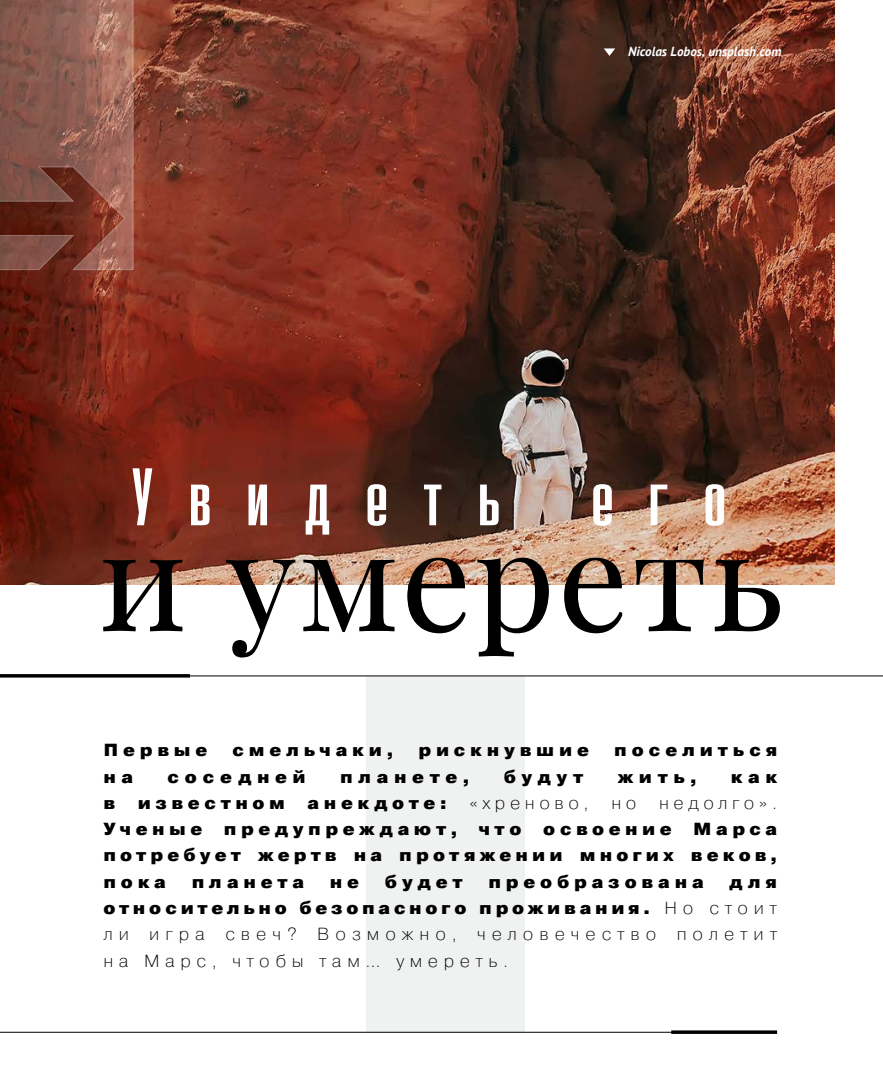
<style>
.page{position:relative;width:883px;height:1092px;background:#fff}
.page>*{position:absolute;margin:0;border:0;box-sizing:border-box;transform-origin:0 0}
.Врезка{font:700 81.38px "Kizo";letter-spacing:.44em;color:#fff}
.Лид{font:900 17.5px/26.2px "Pragmatica";letter-spacing:.26em;color:#000;text-align:justify;scale:1.05 1}
.Лид-2{font:200 17.5px/26.2px "Pragmatica";letter-spacing:.3em;color:#000;text-align:justify;scale:1.05 1}
.Лид-3{font:200 17.5px "Pragmatica";letter-spacing:.25em;color:#000;scale:1.05 1}
.Лид-4{font:900 17.5px "Pragmatica";letter-spacing:.32em;color:#000;scale:1.05 1}
.Лид-5{font:900 17.5px "Pragmatica";letter-spacing:.3em;color:#000;scale:1.05 1}
.Новости_Текст{font:italic 700 13.12px "PT Sans";color:#fff}
.s1{font-weight:200}
.s2{font-weight:900}
</style>
<div class="page">
<img style="left:0;top:0;width:835px;height:584px">
<div style="left:366px;top:675px;width:158px;height:357px;background:#f0f1f1"></div>
<svg style="left:103px;top:557px;width:677px;height:100px"></svg>
<hr style="left:190px;top:675px;width:693px;height:1px;background:#000">
<hr style="left:0;top:674px;width:190px;height:3px;background:#000">
<svg style="left:0;top:0;width:134px;height:271px;background:#8b564a"></svg>
<svg style="left:604px;top:48px;width:11px;height:8px"></svg>
<hr style="left:0;top:1031px;width:767px;height:1px;background:#000">
<hr style="left:671px;top:1030px;width:106px;height:3px;background:#000">
<p class="Новости_Текст" style="left:628px;top:43px;width:155px">Nicolas Lobos, unsplash.com</p>
<p class="Врезка" style="left:132px;top:447px;width:595px">Увидеть его</p>
<p class="Лид" style="left:103px;top:737px;width:101px">Первые</p>
<p class="Лид" style="left:233px;top:737px;width:154px">смельчаки,</p>
<p class="Лид" style="left:418px;top:737px;width:164px">рискнувшие</p>
<p class="Лид" style="left:614px;top:737px;width:157px">поселиться</p>
<p class="Лид" style="left:103px;top:764px;width:30px">н а</p>
<p class="Лид-4" style="left:167px;top:765px;width:133px">соседней</p>
<p class="Лид-5" style="left:340px;top:765px;width:125px">планете,</p>
<p class="Лид" style="left:504px;top:764px;width:77px">будут</p>
<p class="Лид" style="left:618px;top:764px;width:77px">жить,</p>
<p class="Лид" style="left:731px;top:764px;width:45px">как</p>
<p class="Лид" style="left:103px;top:790px;width:13px">в</p>
<p class="Лид" style="left:138px;top:790px;width:142px">известном</p>
<p class="Лид" style="left:308px;top:790px;width:134px">анекдоте:</p>
<p class="Лид-3" style="left:469px;top:791px;width:115px">«хреново,</p>
<p class="Лид-2" style="left:611px;top:789px;width:25px">но</p>
<p class="Лид" style="left:103px;top:790px;width:643px;text-indent:556px"><span class="s1">недолго».<br></span>Ученые предупреждают, что освоение Марса потребует жертв на протяжении многих веков, пока</p>
<p class="Лид" style="left:192px;top:869px;width:109px">планета</p>
<p class="Лид" style="left:330px;top:869px;width:29px">н е</p>
<p class="Лид" style="left:385px;top:869px;width:75px">будет</p>
<p class="Лид" style="left:488px;top:869px;width:207px">преобразована</p>
<p class="Лид-2" style="left:103px;top:868px;width:643px;text-indent:626px"><span class="s2">для относительно безопасного проживания.</span> Но стоит ли игра свеч? Возможно, человечество полетит на Марс, чтобы там… умереть.</p>
</div>
